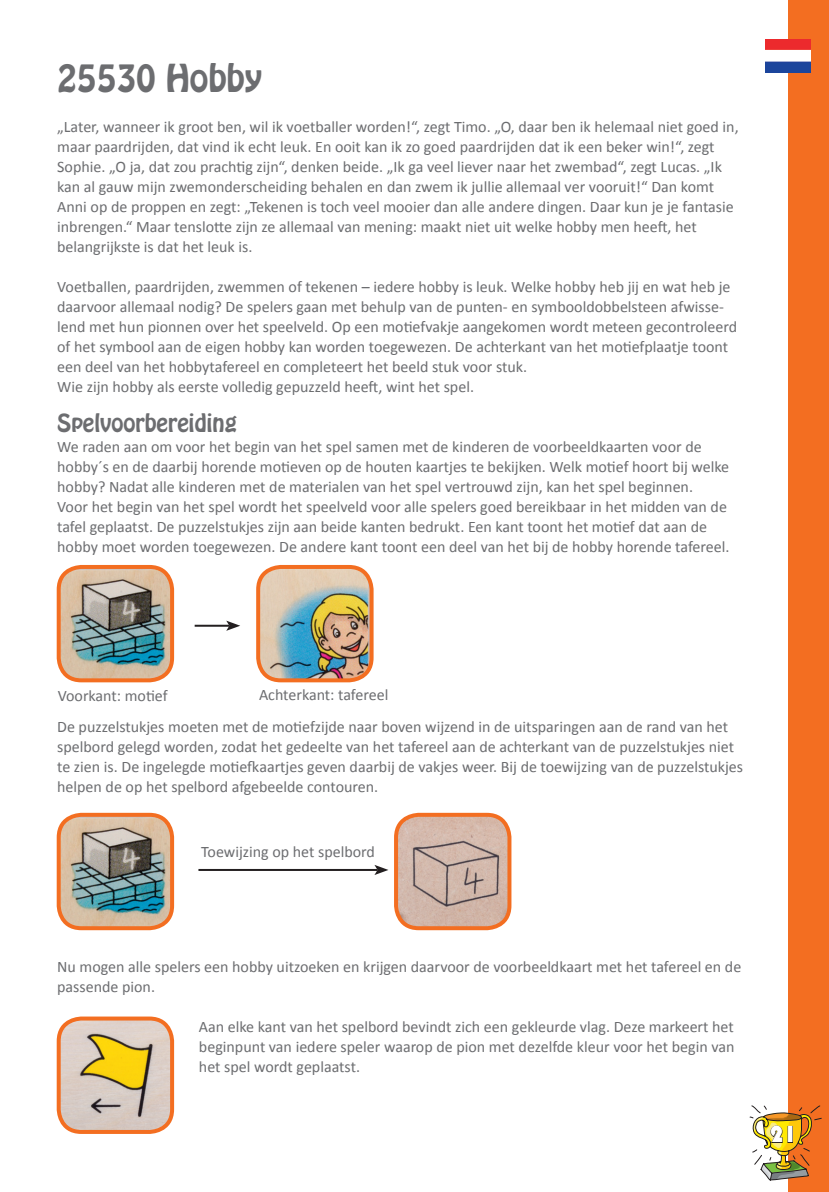
<style>
.page{position:relative;width:829px;height:1192px;background:#fff}
.page>*{position:absolute;margin:0;border:0;box-sizing:border-box;transform-origin:0 0}
.t1{font:34px "Hobo Std";color:#6c6d70}
.t2{font:24px "Bauhaus 93";color:#fff}
.t3{font:22px "Hobo Std";color:#6c6d70}
.t4{font:16px/20px "Calibri";color:#6c6d70}
</style>
<div class="page">
<div style="left:788px;top:0;width:41px;height:1192px;background:#f36e21"></div>
<svg style="left:749px;top:1105px;width:73px;height:75px"></svg>
<div style="left:787px;top:1126px;width:6px;height:17px;border:1px solid #231f20"></div>
<img style="left:765px;top:39px;width:46px;height:33px">
<hr style="left:198px;top:869px;width:180px;height:2px;background:#231f20">
<svg style="left:374px;top:865px;width:14px;height:10px"></svg>
<hr style="left:195px;top:625px;width:34px;height:2px;background:#231f20">
<svg style="left:226px;top:621px;width:14px;height:10px"></svg>
<img style="left:59px;top:568px;width:113px;height:112px">
<div style="left:57px;top:565px;width:117px;height:117px;border:4px solid #f36e21;border-radius:23px"></div>
<img style="left:59px;top:815px;width:113px;height:113px">
<div style="left:57px;top:813px;width:117px;height:117px;border:4px solid #f36e21;border-radius:23px"></div>
<img style="left:259px;top:570px;width:112px;height:110px">
<div style="left:256px;top:565px;width:118px;height:117px;border:4px solid #f36e21;border-radius:23px"></div>
<img style="left:397px;top:815px;width:112px;height:113px">
<div style="left:394px;top:813px;width:117px;height:117px;border:4px solid #f36e21;border-radius:23px"></div>
<img style="left:60px;top:1021px;width:111px;height:110px">
<div style="left:57px;top:1016px;width:117px;height:118px;border:4px solid #f36e21;border-radius:23px"></div>
<p class="t1" style="left:57px;top:55px;width:207px">25530 Hobby</p>
<p class="t4" style="left:57px;top:117px;width:683px">„Later, wanneer ik groot ben, wil ik voetballer worden!“, zegt Timo. „O, daar ben ik helemaal niet goed in, maar paardrijden, dat vind ik echt leuk. En ooit kan ik zo goed paardrijden dat ik een beker win!“, zegt</p>
<p class="t4" style="left:57px;top:157px;width:678px">Sophie. „O ja, dat zou prachtig zijn“, denken beide. „Ik ga veel liever naar het zwembad“, zegt Lucas. „Ik kan al gauw mijn zwemonderscheiding behalen en dan zwem ik jullie allemaal ver vooruit!“ Dan komt Anni op de proppen en zegt: „Tekenen is toch veel mooier dan alle andere dingen. Daar kun je je fantasie inbrengen.“ Maar tenslotte zijn ze allemaal van mening: maakt niet uit welke hobby men heeft, het</p>
<p class="t4" style="left:57px;top:237px;width:197px">belangrijkste is dat het leuk is.</p>
<p class="t4" style="left:57px;top:277px;width:681px">Voetballen, paardrijden, zwemmen of tekenen – iedere hobby is leuk. Welke hobby heb jij en wat heb je daarvoor allemaal nodig? De spelers gaan met behulp van de punten- en symbooldobbelsteen afwisse&shy;lend met hun pionnen over het speelveld. Op een motiefvakje aangekomen wordt meteen gecontroleerd of het symbool aan de eigen hobby kan worden toegewezen. De achterkant van het motiefplaatje toont een deel van het hobbytafereel en completeert het beeld stuk voor stuk.</p>
<p class="t4" style="left:57px;top:377px;width:418px">Wie zijn hobby als eerste volledig gepuzzeld heeft, wint het spel.</p>
<p class="t3" style="left:57px;top:408px;width:181px">Spelvoorbereiding</p>
<p class="t4" style="left:57px;top:437px;width:673px">We raden aan om voor het begin van het spel samen met de kinderen de voorbeeldkaarten voor de hobby´s en de daarbij horende motieven op de houten kaartjes te bekijken. Welk motief hoort bij welke hobby? Nadat alle kinderen met de materialen van het spel vertrouwd zijn, kan het spel beginnen.</p>
<p class="t4" style="left:57px;top:497px;width:674px">Voor het begin van het spel wordt het speelveld voor alle spelers goed bereikbaar in het midden van de tafel geplaatst. De puzzelstukjes zijn aan beide kanten bedrukt. Een kant toont het motief dat aan de hobby moet worden toegewezen. De andere kant toont een deel van het bij de hobby horende tafereel.</p>
<p class="t4" style="left:58px;top:686px;width:111px">Voorkant: motief</p>
<p class="t4" style="left:259px;top:685px;width:131px">Achterkant: tafereel</p>
<p class="t4" style="left:57px;top:717px;width:687px">De puzzelstukjes moeten met de motiefzijde naar boven wijzend in de uitsparingen aan de rand van het spelbord gelegd worden, zodat het gedeelte van het tafereel aan de achterkant van de puzzelstukjes niet te zien is. De ingelegde motiefkaartjes geven daarbij de vakjes weer. Bij de toewijzing van de puzzelstukjes helpen de op het spelbord afgebeelde contouren.</p>
<p class="t4" style="left:201px;top:842px;width:175px">Toewijzing op het spelbord</p>
<p class="t4" style="left:57px;top:957px;width:686px">Nu mogen alle spelers een hobby uitzoeken en krijgen daarvoor de voorbeeldkaart met het tafereel en de passende pion.</p>
<p class="t4" style="left:199px;top:1017px;width:537px;text-align:justify">Aan elke kant van het spelbord bevindt zich een gekleurde vlag. Deze markeert het beginpunt van iedere speler waarop de pion met dezelfde kleur voor het begin van het spel wordt geplaatst.</p>
<h2 class="t2" style="left:770px;top:1121px;width:29px">21</h2>
</div>
